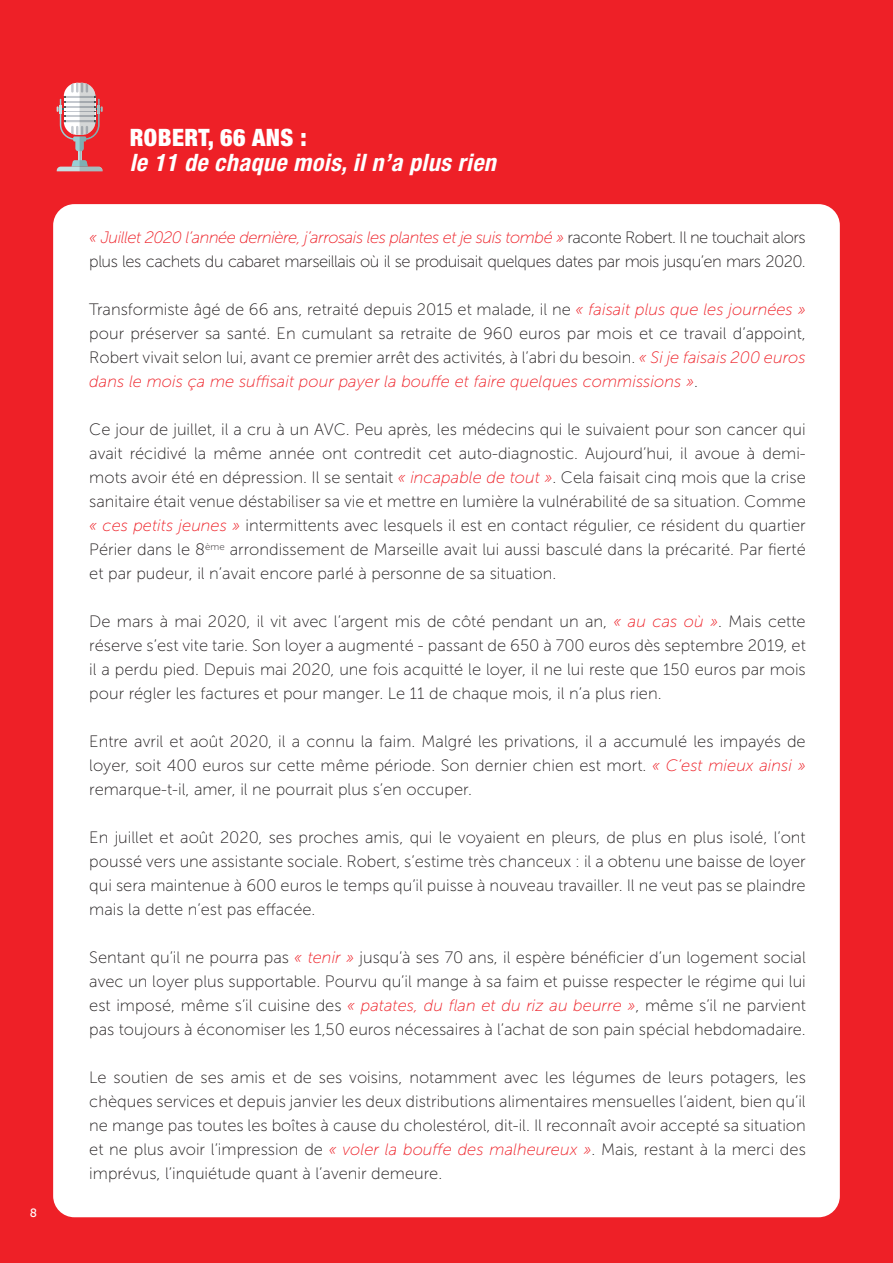
<style>
.page{position:relative;width:893px;height:1263px;background:#ee2027}
.page>*{position:absolute;margin:0;border:0;box-sizing:border-box;transform-origin:0 0}
.t1{font:italic 700 condensed 24px "Helvetica Neue";letter-spacing:.02em;color:#fff}
.t2{font:900 condensed 24px "Helvetica Neue";letter-spacing:.02em;color:#fff}
.t3{font:16.5px/24px "Museo Sans 100";color:#231f20;text-align:justify}
.t4{font:16.5px/24px "Museo Sans 100";letter-spacing:-.03em;color:#231f20}
.t5{font:12px "Museo Sans 500";color:#fff}
.s1{font-style:italic;color:#ee2027}
</style>
<div class="page">
<div style="left:53px;top:204px;width:787px;height:1013px;background:#fff;border-radius:21px"></div>
<svg style="left:57px;top:83px;width:46px;height:88px"></svg>
<p class="t5" style="left:30px;top:1206px;width:9px">8</p>
<h1 class="t2" style="left:130px;top:123px;width:179px">ROBERT, 66 ANS :</h1>
<h1 class="t1" style="left:130px;top:148px;width:368px">le 11 de chaque mois, il n’a plus rien</h1>
<p class="t4" style="left:89px;top:226px;width:718px"><span class="s1">« Juillet 2020 l’année dernière, j’arrosais les plantes et je suis tombé »</span> raconte Robert. Il ne touchait alors plus les cachets du cabaret marseillais où il se produisait quelques dates par mois jusqu’en mars 2020.</p>
<p class="t3" style="left:89px;top:298px;width:718px">Transformiste âgé de 66 ans, retraité depuis 2015 et malade, il ne <span class="s1">« faisait plus que les journées » </span>pour préserver sa santé. En cumulant sa retraite de 960 euros par mois et ce travail d’appoint, Robert vivait selon lui, avant ce premier arrêt des activités, à l’abri du besoin. <span class="s1">« Si je faisais 200 euros dans le mois ça me suffisait pour payer la bouffe et faire quelques commissions »</span>.</p>
<p class="t3" style="left:89px;top:418px;width:718px">Ce jour de juillet, il a cru à un AVC. Peu après, les médecins qui le suivaient pour son cancer qui avait récidivé la même année ont contredit cet auto-diagnostic. Aujourd’hui, il avoue à demi&shy;mots avoir été en dépression. Il se sentait <span class="s1">« incapable de tout »</span>. Cela faisait cinq mois que la crise sanitaire était venue déstabiliser sa vie et mettre en lumière la vulnérabilité de sa situation. Comme <span class="s1">« ces petits jeunes »</span> intermittents avec lesquels il est en contact régulier, ce résident du quartier Périer dans le 8<sup>ème</sup> arrondissement de Marseille avait lui aussi basculé dans la précarité. Par fierté et par pudeur, il n’avait encore parlé à personne de sa situation.</p>
<p class="t3" style="left:89px;top:610px;width:718px">De mars à mai 2020, il vit avec l’argent mis de côté pendant un an, <span class="s1">« au cas où »</span>. Mais cette réserve s’est vite tarie. Son loyer a augmenté - passant de 650 à 700 euros dès septembre 2019, et il a perdu pied. Depuis mai 2020, une fois acquitté le loyer, il ne lui reste que 150 euros par mois pour régler les factures et pour manger. Le 11 de chaque mois, il n’a plus rien.</p>
<p class="t3" style="left:89px;top:730px;width:718px">Entre avril et août 2020, il a connu la faim. Malgré les privations, il a accumulé les impayés de loyer, soit 400 euros sur cette même période. Son dernier chien est mort. <span class="s1">« C’est mieux ainsi » </span>remarque-t-il, amer, il ne pourrait plus s’en occuper.</p>
<p class="t3" style="left:89px;top:826px;width:718px">En juillet et août 2020, ses proches amis, qui le voyaient en pleurs, de plus en plus isolé, l’ont poussé vers une assistante sociale. Robert, s’estime très chanceux : il a obtenu une baisse de loyer qui sera maintenue à 600 euros le temps qu’il puisse à nouveau travailler. Il ne veut pas se plaindre mais la dette n’est pas effacée.</p>
<p class="t3" style="left:89px;top:946px;width:718px">Sentant qu’il ne pourra pas <span class="s1">« tenir »</span> jusqu’à ses 70 ans, il espère bénéficier d’un logement social avec un loyer plus supportable. Pourvu qu’il mange à sa faim et puisse respecter le régime qui lui est imposé, même s’il cuisine des <span class="s1">« patates, du flan et du riz au beurre »</span>, même s’il ne parvient pas toujours à économiser les 1,50 euros nécessaires à l’achat de son pain spécial hebdomadaire.</p>
<p class="t3" style="left:89px;top:1066px;width:718px">Le soutien de ses amis et de ses voisins, notamment avec les légumes de leurs potagers, les chèques services et depuis janvier les deux distributions alimentaires mensuelles l’aident, bien qu’il ne mange pas toutes les boîtes à cause du cholestérol, dit-il. Il reconnaît avoir accepté sa situation et ne plus avoir l’impression de <span class="s1">« voler la bouffe des malheureux »</span>. Mais, restant à la merci des imprévus, l’inquiétude quant à l’avenir demeure.</p>
</div>
